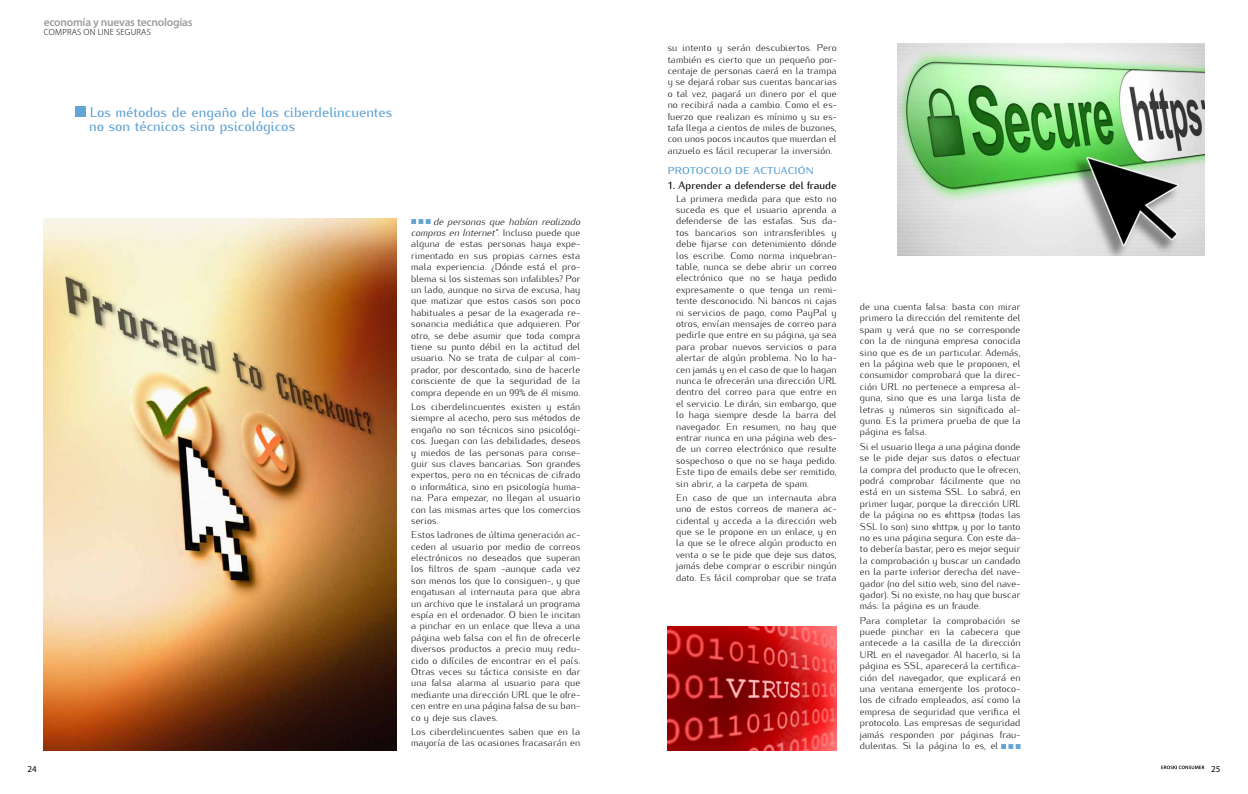
<style>
.page{position:relative;width:1248px;height:794px;background:#fff}
.page>*{position:absolute;margin:0;border:0;box-sizing:border-box;transform-origin:0 0}
.t1{font:500 14px/14px "Kurier";color:#62a4d3}
.t2{font:600 11.5px "Myriad Pro";letter-spacing:-.02em;color:#9c9e9f}
.t3{font:500 10.6px "Kurier";color:#000}
.t4{font:700 10px "Kurier";letter-spacing:.015em;color:#62a4d3}
.t5{font:300 9.8px/11.4px "Kurier";letter-spacing:.005em;color:#000;text-align:justify}
.t6{font:300 9px "Myriad Pro";letter-spacing:.02em;color:#000}
.t7{font:9px "Myriad Pro";color:#000}
.s1{font-style:italic}
</style>
<div class="page">
<svg style="left:1161px;top:765px;width:43px;height:4px"></svg>
<svg style="left:411px;top:219px;width:19px;height:5px"></svg>
<img style="left:897px;top:44px;width:307px;height:212px">
<img style="left:667px;top:626px;width:169px;height:124px">
<div style="left:75px;top:107px;width:10px;height:10px;background:#62a4d3"></div>
<img style="left:44px;top:218px;width:352px;height:532px">
<svg style="left:1001px;top:744px;width:19px;height:5px"></svg>
<p class="t2" style="left:44px;top:16px;width:150px">economía y nuevas tecnologías</p>
<p class="t6" style="left:44px;top:27px;width:109px">COMPRAS ON LINE SEGURAS</p>
<h1 class="t1" style="left:89px;top:104px;width:305px">Los métodos de engaño de los ciberdelincuentes no son técnicos sino psicológicos</h1>
<p class="t7" style="left:28px;top:763px;width:11px">24</p>
<p class="t5" style="left:411px;top:215px;width:170px;text-indent:22px"><span class="s1">de personas que habían realizado compras en Internet”.</span> Incluso puede que alguna de estas personas haya expe&shy;rimentado en sus propias carnes esta mala experiencia. ¿Dónde está el pro&shy;blema si los sistemas son infalibles? Por un lado, aunque no sirva de excusa, hay que matizar que estos casos son poco habituales a pesar de la exagerada re&shy;sonancia mediática que adquieren. Por otro, se debe asumir que toda compra tiene su punto débil en la actitud del usuario. No se trata de culpar al com&shy;prador, por descontado, sino de hacerle consciente de que la seguridad de la compra depende en un 99% de él mismo.</p>
<p class="t5" style="left:411px;top:400px;width:170px">Los ciberdelincuentes existen y están siempre al acecho, pero sus métodos de engaño no son técnicos sino psicológi&shy;cos. Juegan con las debilidades, deseos y miedos de las personas para conse&shy;guir sus claves bancarias. Son grandes expertos, pero no en técnicas de cifrado o informática, sino en psicología huma&shy;na. Para empezar, no llegan al usuario con las mismas artes que los comercios serios.</p>
<p class="t5" style="left:411px;top:528px;width:170px">Estos ladrones de última generación ac&shy;ceden al usuario por medio de correos electrónicos no deseados que superan los filtros de spam -aunque cada vez son menos los que lo consiguen-, y que engatusan al internauta para que abra un archivo que le instalará un programa espía en el ordenador. O bien le incitan a pinchar en un enlace que lleva a una página web falsa con el fin de ofrecerle diversos productos a precio muy redu&shy;cido o difíciles de encontrar en el país.<br>Otras veces su táctica consiste en dar una falsa alarma al usuario para que mediante una dirección URL que le ofre&shy;cen entre en una página falsa de su ban&shy;co y deje sus claves.</p>
<p class="t5" style="left:411px;top:725px;width:170px">Los ciberdelincuentes saben que en la mayoría de las ocasiones fracasarán en</p>
<p class="t5" style="left:667px;top:41px;width:170px">su intento y serán descubiertos. Pero también es cierto que un pequeño por&shy;centaje de personas caerá en la trampa y se dejará robar sus cuentas bancarias o tal vez, pagará un dinero por el que no recibirá nada a cambio. Como el es&shy;fuerzo que realizan es mínimo y su es&shy;tafa llega a cientos de miles de buzones, con unos pocos incautos que muerdan el anzuelo es fácil recuperar la inversión.</p>
<p class="t4" style="left:667px;top:163px;width:147px">PROTOCOLO DE ACTUACIÓN</p>
<p class="t3" style="left:667px;top:177px;width:170px">1. Aprender a defenderse del fraude</p>
<p class="t5" style="left:676px;top:192px;width:162px">La primera medida para que esto no suceda es que el usuario aprenda a defenderse de las estafas. Sus da&shy;tos bancarios son intransferibles y debe fijarse con detenimiento dónde los escribe. Como norma inquebran&shy;table, nunca se debe abrir un correo electrónico que no se haya pedido expresamente o que tenga un remi&shy;tente desconocido. Ni bancos ni cajas ni servicios de pago, como PayPal y otros, envían mensajes de correo para pedirle que entre en su página, ya sea para probar nuevos servicios o para alertar de algún problema. No lo ha&shy;cen jamás y en el caso de que lo hagan nunca le ofrecerán una dirección URL dentro del correo para que entre en el servicio. Le dirán, sin embargo, que lo haga siempre desde la barra del navegador. En resumen, no hay que entrar nunca en una página web des&shy;de un correo electrónico que resulte sospechoso o que no se haya pedido.<br>Este tipo de emails debe ser remitido, sin abrir, a la carpeta de spam.</p>
<p class="t5" style="left:676px;top:491px;width:162px">En caso de que un internauta abra uno de estos correos de manera ac&shy;cidental y acceda a la dirección web que se le propone en un enlace, y en la que se le ofrece algún producto en venta o se le pide que deje sus datos, jamás debe comprar o escribir ningún dato. Es fácil comprobar que se trata</p>
<p class="t5" style="left:859px;top:300px;width:162px">de una cuenta falsa: basta con mirar primero la dirección del remitente del spam y verá que no se corresponde con la de ninguna empresa conocida sino que es de un particular. Además, en la página web que le proponen, el consumidor comprobará que la direc&shy;ción URL no pertenece a empresa al&shy;guna, sino que es una larga lista de letras y números sin significado al&shy;guno. Es la primera prueba de que la página es falsa.</p>
<p class="t5" style="left:859px;top:440px;width:162px">Si el usuario llega a una página donde se le pide dejar sus datos o efectuar la compra del producto que le ofrecen, podrá comprobar fácilmente que no está en un sistema SSL. Lo sabrá, en primer lugar, porque la dirección URL de la página no es «https» (todas las SSL lo son) sino «http», y por lo tanto no es una página segura. Con este da&shy;to debería bastar, pero es mejor seguir la comprobación y buscar un candado en la parte inferior derecha del nave&shy;gador (no del sitio web, sino del nave&shy;gador). Si no existe, no hay que buscar más: la página es un fraude.</p>
<p class="t5" style="left:859px;top:613px;width:162px">Para completar la comprobación se puede pinchar en la cabecera que antecede a la casilla de la dirección URL en el navegador. Al hacerlo, si la página es SSL, aparecerá la certifica&shy;ción del navegador, que explicará en una ventana emergente los protoco&shy;los de cifrado empleados, así como la empresa de seguridad que verifica el protocolo. Las empresas de seguridad jamás responden por páginas frau&shy;dulentas. Si la página lo es, el</p>
<p class="t7" style="left:1210px;top:763px;width:11px">25</p>
</div>
